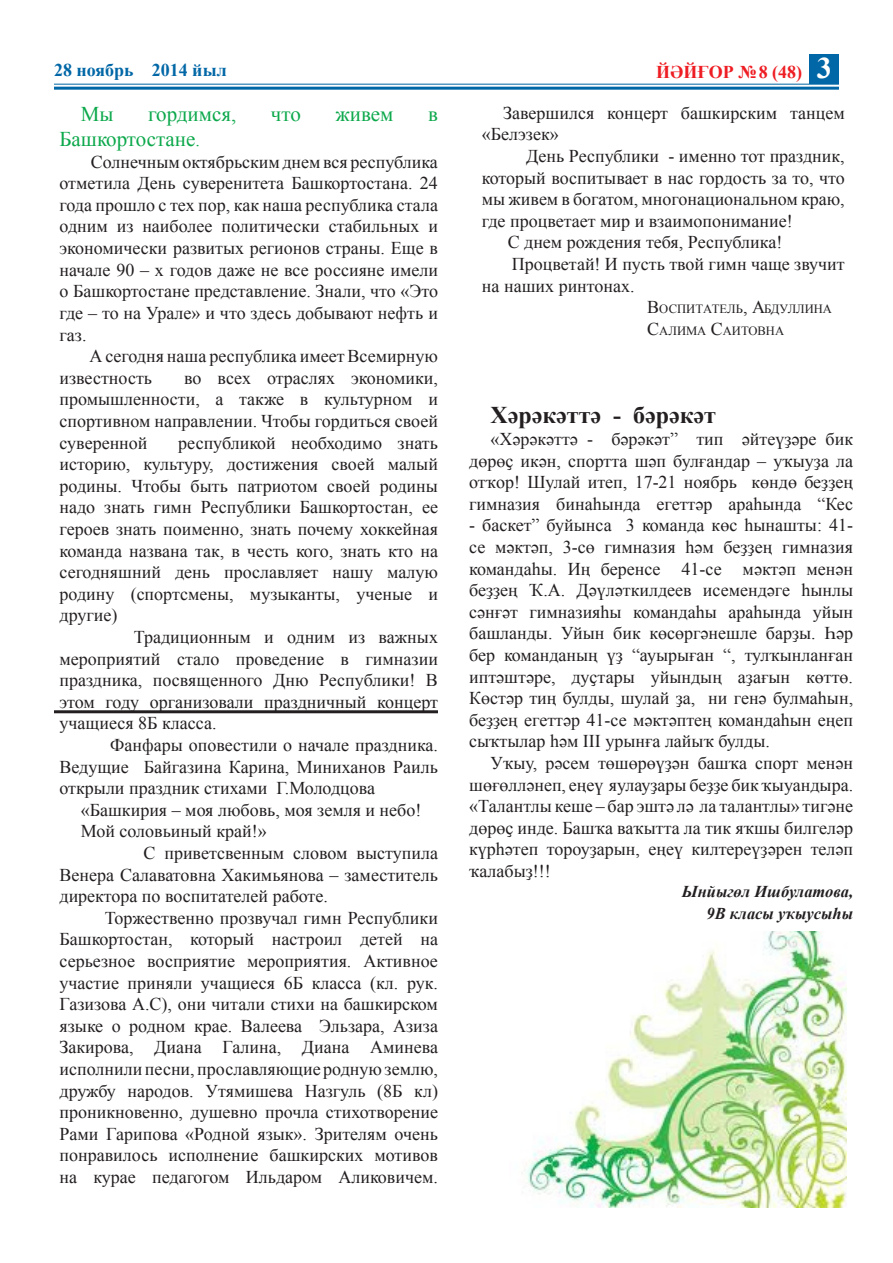
<style>
.page{position:relative;width:893px;height:1263px;background:#fff}
.page>*{position:absolute;margin:0;border:0;box-sizing:border-box;transform-origin:0 0}
.t1{font:700 30px "Times New Roman";color:#fff}
.t2{font:700 24px "Times New Roman";color:#231f20}
.t3{font:21px "Times New Roman";color:#0ca84b}
.t4{font:18px/21.6px "Times New Roman";color:#231f20;text-align:justify}
.t5{font:700 18px "Times New Roman";color:#0167a6}
.t6{font:700 18px "Times New Roman";color:#ee1d23}
.t7{font:italic 700 16.5px "Times New Roman";color:#231f20}
.t8{font:12.6px "Times New Roman";color:#231f20}
.s1{font-size:18px}
</style>
<div class="page">
<hr style="left:54px;top:84px;width:785px;height:1px;background:#0167a6">
<hr style="left:54px;top:87px;width:785px;height:3px;background:#0167a6">
<div style="left:809px;top:54px;width:30px;height:30px;background:#0167a6"></div>
<hr style="left:54px;top:710px;width:384px;height:3px;background:#231f20">
<img style="left:521px;top:931px;width:325px;height:276px">
<p class="t5" style="left:54px;top:57px;width:174px">28 ноябрь 2014 йыл</p>
<p class="t6" style="left:656px;top:59px;width:148px">ЙӘЙҒОР №8 (48)</p>
<p class="t1" style="left:817px;top:48px;width:16px">3</p>
<p class="t3" style="left:81px;top:100px;width:34px">Мы</p>
<p class="t3" style="left:148px;top:100px;width:90px">гордимся,</p>
<p class="t3" style="left:271px;top:100px;width:31px">что</p>
<p class="t3" style="left:335px;top:100px;width:60px">живем</p>
<p class="t3" style="left:428px;top:100px;width:11px">в</p>
<p class="t3" style="left:60px;top:125px;width:142px">Башкортостане<span class="s1">.</span></p>
<p class="t4" style="left:60px;top:151px;width:380px;text-indent:31px">Солнечным октябрьским днем вся республика отметила День суверенитета Башкортостана. 24 года прошло с тех пор, как наша республика стала одним из наиболее политически стабильных и экономически развитых регионов страны. Еще в начале 90 – х годов даже не все россияне имели о Башкортостане представление. Знали, что «Это где – то на Урале» и что здесь добывают нефть и газ.</p>
<p class="t4" style="left:60px;top:345px;width:380px;text-indent:30px">А сегодня наша республика имеет Всемирную известность</p>
<p class="t4" style="left:60px;top:367px;width:380px;text-indent:125px">во всех отраслях экономики, промышленности, а также в культурном и спортивном направлении. Чтобы гордиться своей суверенной</p>
<p class="t4" style="left:60px;top:431px;width:380px;text-indent:119px">республикой необходимо знать историю, культуру, достижения своей малый родины. Чтобы быть патриотом своей родины надо знать гимн Республики Башкортостан, ее героев знать поименно, знать почему хоккейная команда названа так, в честь кого, знать кто на сегодняшний день прославляет нашу малую родину (спортсмены, музыканты, ученые и другие)</p>
<p class="t4" style="left:60px;top:626px;width:380px;text-indent:74px">Традиционным и одним из важных мероприятий стало проведение в гимназии праздника, посвященного Дню Республики! В этом году организовали праздничный концерт учащиеся 8Б класса.</p>
<p class="t4" style="left:60px;top:734px;width:380px;text-indent:51px">Фанфары оповестили о начале праздника.<br>Ведущие Байгазина Карина, Миниханов Раиль открыли праздник стихами Г.Молодцова</p>
<p class="t4" style="left:81px;top:799px;width:342px">«Башкирия – моя любовь, моя земля и небо!</p>
<p class="t4" style="left:81px;top:820px;width:187px">Мой соловьиный край!»</p>
<p class="t4" style="left:60px;top:842px;width:380px;text-indent:84px">С приветсвенным словом выступила Венера Салаватовна Хакимьянова – заместитель директора по воспитателей работе.</p>
<p class="t4" style="left:60px;top:907px;width:380px;text-indent:45px">Торжественно прозвучал гимн Республики Башкортостан, который настроил детей на серьезное восприятие мероприятия. Активное участие приняли учащиеся 6Б класса (кл. рук.<br>Газизова А.С), они читали стихи на башкирском языке о родном крае. Валеева Эльзара, Азиза Закирова, Диана Галина, Диана Аминева исполнили песни, прославляющие родную землю, дружбу народов. Утямишева Назгуль (8Б кл) проникновенно, душевно прочла стихотворение Рами Гарипова «Родной язык». Зрителям очень понравилось исполнение башкирских мотивов на курае педагогом Ильдаром Аликовичем.</p>
<p class="t4" style="left:482px;top:102px;width:364px;text-indent:21px">Завершился концерт башкирским танцем «Белэзек»</p>
<p class="t4" style="left:482px;top:145px;width:364px;text-indent:44px">День Республики - именно тот праздник, который воспитывает в нас гордость за то, что мы живем в богатом, многонациональном краю, где процветает мир и взаимопонимание!</p>
<p class="t4" style="left:508px;top:231px;width:276px">С днем рождения тебя, Республика!</p>
<p class="t4" style="left:482px;top:253px;width:364px;text-indent:30px">Процветай! И пусть твой гимн чаще звучит на наших ринтонах.</p>
<p class="t8" style="left:647px;top:300px;width:186px"><span class="s1">В</span>оспитатель<span class="s1">, А</span>бдуллина</p>
<p class="t8" style="left:647px;top:322px;width:138px"><span class="s1">С</span>алима <span class="s1">С</span>аитовна</p>
<p class="t2" style="left:490px;top:399px;width:227px">Хәрәкәттә - бәрәкәт</p>
<p class="t4" style="left:469px;top:428px;width:385px;text-indent:21px">«Хәрәкәттә - бәрәкәт” тип әйтеүҙәре бик дөрөҫ икән, спортта шәп булғандар – уҡыуҙа ла отҡор! Шулай итеп, 17-21 ноябрь көндө беҙҙең гимназия бинаһында егеттәр араһында “Кес</p>
<p class="t4" style="left:469px;top:514px;width:385px">- баскет” буйынса 3 команда көс һынашты: 41- се мәктәп, 3-сө гимназия һәм беҙҙең гимназия командаһы. Иң беренсе 41-се мәктәп менән беҙҙең Ҡ.А. Дәүләткилдеев исемендәге һынлы сәнғәт гимназияһы командаһы араһында уйын башланды. Уйын бик көсөргәнешле барҙы. Һәр бер команданың үҙ “ауырыған “, тулҡынланған иптәштәре, дуҫтары уйындың аҙағын көттө.<br>Көстәр тиң булды, шулай ҙа, ни генә булмаһын, беҙҙең егеттәр 41-се мәктәптең командаһын еңеп сыҡтылар һәм III урынға лайыҡ булды.</p>
<p class="t4" style="left:469px;top:752px;width:385px;text-indent:21px">Уҡыу, рәсем төшөрөүҙән башҡа спорт менән шөғөлләнеп, еңеү яулауҙары беҙҙе бик ҡыуандыра. «Талантлы кеше – бар эштә лә ла талантлы» тигәне дөрөҫ инде. Башҡа ваҡытта ла тик яҡшы билгеләр күрһәтеп тороуҙарын, еңеү килтереүҙәрен теләп ҡалабыҙ!!!</p>
<p class="t7" style="left:682px;top:880px;width:173px">Ынйыгөл Ишбулатова,</p>
<p class="t7" style="left:706px;top:901px;width:148px">9В класы уҡыусыһы</p>
</div>
